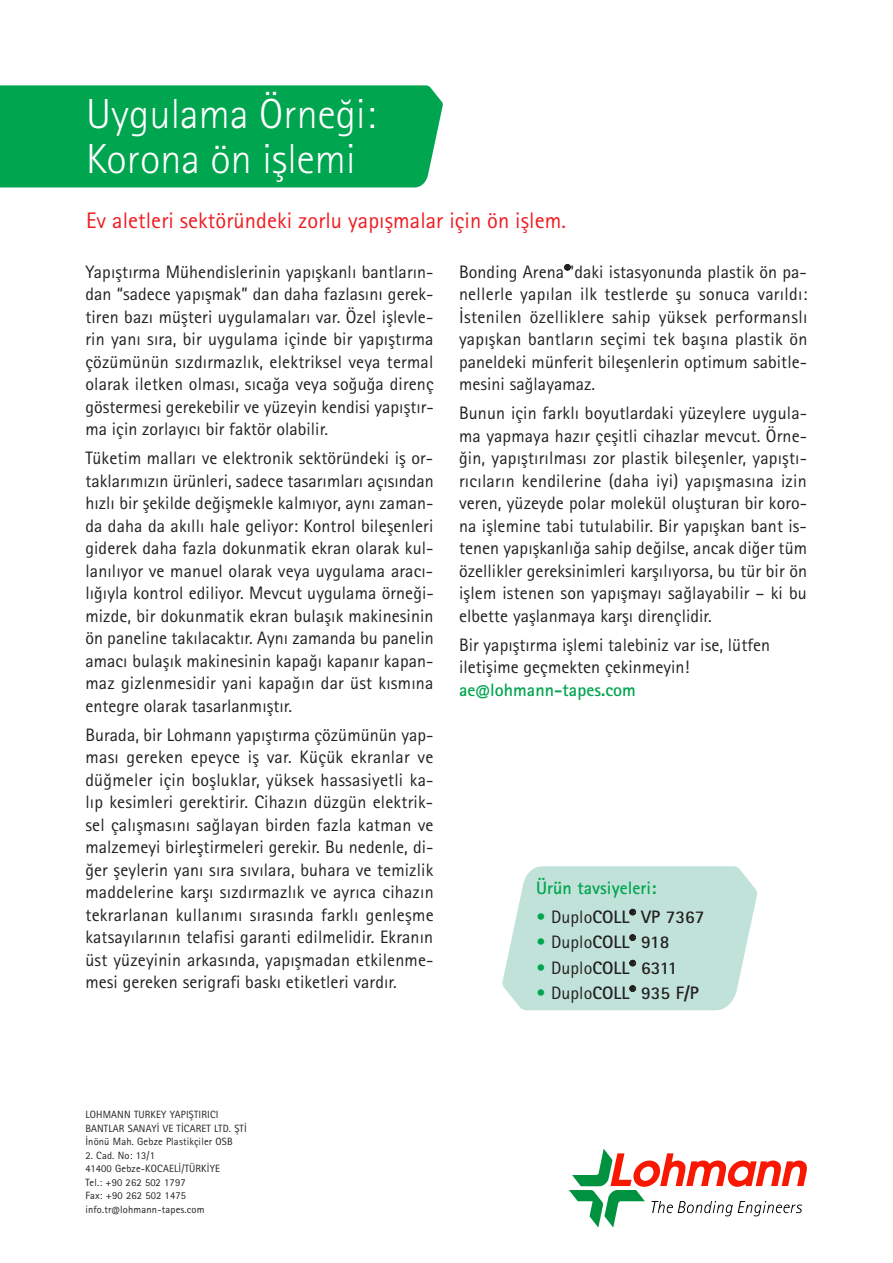
<style>
.page{position:relative;width:893px;height:1263px;background:#fff}
.page>*{position:absolute;margin:0;border:0;box-sizing:border-box;transform-origin:0 0}
.t1{font:300 42px/45px "Rotis Sans Serif Pro";letter-spacing:.005em;color:#fff}
.t2{font:22.5px "Rotis Sans Serif Pro";letter-spacing:.005em;color:#ee1d23}
.t3{font:18px/22.5px "Rotis Sans Serif Pro";letter-spacing:.005em;color:#231f20;text-align:justify}
.t4{font:700 18px "Rotis Sans Serif Std";letter-spacing:.005em;color:#231f20}
.t5{font:700 18px "Rotis Sans Serif Pro";letter-spacing:.005em;color:#00a54f}
.t6{font:10.5px/13.5px "Rotis Sans Serif Pro";letter-spacing:.015em;color:#231f20}
.s1{font-family:"Rotis Sans Serif Pro";color:#00a54f}
.s2{font-family:"Rotis Sans Serif Pro";font-weight:400}
</style>
<div class="page">
<div style="left:0;top:85px;width:443px;height:102px;background:#00a54f"></div>
<svg style="left:502px;top:866px;width:255px;height:144px;background:#c6e4dc"></svg>
<svg style="left:569px;top:1149px;width:238px;height:78px"></svg>
<h1 class="t1" style="left:86px;top:92px;width:291px">Uygulama Örneği:<br>Korona ön işlemi</h1>
<p class="t2" style="left:86px;top:207px;width:481px">Ev aletleri sektöründeki zorlu yapışmalar için ön işlem.</p>
<p class="t3" style="left:85px;top:261px;width:350px">Yapıştırma Mühendislerinin yapışkanlı bantların&shy;dan “sadece yapışmak” dan daha fazlasını gerek&shy;tiren bazı müşteri uygulamaları var. Özel işlevle&shy;rin yanı sıra, bir uygulama içinde bir yapıştırma çözümünün sızdırmazlık, elektriksel veya termal olarak iletken olması, sıcağa veya soğuğa direnç göstermesi gerekebilir ve yüzeyin kendisi yapıştır&shy;ma için zorlayıcı bir faktör olabilir.</p>
<p class="t3" style="left:85px;top:447px;width:350px">Tüketim malları ve elektronik sektöründeki iş or&shy;taklarımızın ürünleri, sadece tasarımları açısından hızlı bir şekilde değişmekle kalmıyor, aynı zaman&shy;da daha da akıllı hale geliyor: Kontrol bileşenleri giderek daha fazla dokunmatik ekran olarak kul&shy;lanılıyor ve manuel olarak veya uygulama aracı&shy;lığıyla kontrol ediliyor. Mevcut uygulama örneği&shy;mizde, bir dokunmatik ekran bulaşık makinesinin ön paneline takılacaktır. Aynı zamanda bu panelin amacı bulaşık makinesinin kapağı kapanır kapan&shy;maz gizlenmesidir yani kapağın dar üst kısmına entegre olarak tasarlanmıştır.</p>
<p class="t3" style="left:85px;top:723px;width:350px">Burada, bir Lohmann yapıştırma çözümünün yap&shy;ması gereken epeyce iş var. Küçük ekranlar ve düğmeler için boşluklar, yüksek hassasiyetli ka&shy;lıp kesimleri gerektirir. Cihazın düzgün elektrik&shy;sel çalışmasını sağlayan birden fazla katman ve malzemeyi birleştirmeleri gerekir. Bu nedenle, di&shy;ğer şeylerin yanı sıra sıvılara, buhara ve temizlik maddelerine karşı sızdırmazlık ve ayrıca cihazın tekrarlanan kullanımı sırasında farklı genleşme katsayılarının telafisi garanti edilmelidir. Ekranın üst yüzeyinin arkasında, yapışmadan etkilenme&shy;mesi gereken serigrafi baskı etiketleri vardır.</p>
<p class="t3" style="left:459px;top:261px;width:350px">Bonding Arena<sup>®</sup>'daki istasyonunda plastik ön pa&shy;nellerle yapılan ilk testlerde şu sonuca varıldı:<br>İstenilen özelliklere sahip yüksek performanslı yapışkan bantların seçimi tek başına plastik ön paneldeki münferit bileşenlerin optimum sabitle&shy;mesini sağlayamaz.</p>
<p class="t3" style="left:459px;top:402px;width:350px">Bunun için farklı boyutlardaki yüzeylere uygula&shy;ma yapmaya hazır çeşitli cihazlar mevcut. Örne&shy;ğin, yapıştırılması zor plastik bileşenler, yapıştı&shy;rıcıların kendilerine (daha iyi) yapışmasına izin veren, yüzeyde polar molekül oluşturan bir koro&shy;na işlemine tabi tutulabilir. Bir yapışkan bant is&shy;tenen yapışkanlığa sahip değilse, ancak diğer tüm özellikler gereksinimleri karşılıyorsa, bu tür bir ön işlem istenen son yapışmayı sağlayabilir – ki bu elbette yaşlanmaya karşı dirençlidir.</p>
<p class="t3" style="left:459px;top:633px;width:313px">Bir yapıştırma işlemi talebiniz var ise, lütfen iletişime geçmekten çekinmeyin!</p>
<p class="t5" style="left:459px;top:678px;width:178px">ae@lohmann-tapes.com</p>
<p class="t5" style="left:536px;top:876px;width:122px">Ürün tavsiyeleri:</p>
<p class="t4" style="left:536px;top:905px;width:170px"><span class="s1">•</span> <span class="s2">Duplo</span>COLL<sup>®</sup> VP 7367</p>
<p class="t4" style="left:536px;top:930px;width:135px"><span class="s1">•</span> <span class="s2">Duplo</span>COLL<sup>®</sup> 918</p>
<p class="t4" style="left:536px;top:956px;width:143px"><span class="s1">•</span> <span class="s2">Duplo</span>COLL<sup>®</sup> 6311</p>
<p class="t4" style="left:536px;top:981px;width:164px"><span class="s1">•</span> <span class="s2">Duplo</span>COLL<sup>®</sup> 935 F/P</p>
<p class="t6" style="left:85px;top:1108px;width:163px">LOHMANN TURKEY YAPIŞTIRICI<br>BANTLAR SANAYİ VE TİCARET LTD. ŞTİ<br>İnönü Mah. Gebze Plastikçiler OSB</p>
<p class="t6" style="left:85px;top:1148px;width:136px">2. Cad. No: 13/1<br>41400 Gebze-KOCAELİ/TÜRKİYE<br>Tel.: +90 262 502 1797<br>Fax: +90 262 502 1475 info.tr@lohmann-tapes.com</p>
</div>
